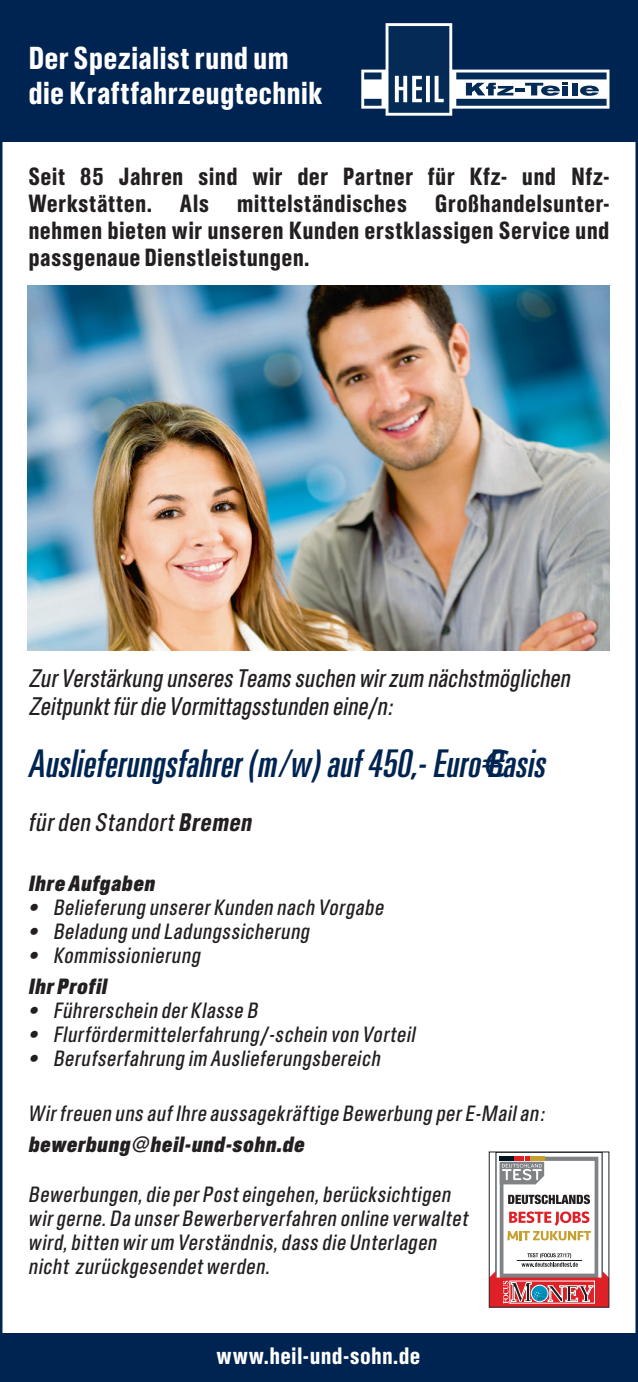
<style>
.page{position:relative;width:638px;height:1382px;background:#fff}
.page>*{position:absolute;margin:0;border:0;box-sizing:border-box;transform-origin:0 0}
.t1{font:italic 37.5px "Univers SB Ext Con";color:#002451}
.t2{font:28.75px/35px "Ad Grot Buch SB Med Con";letter-spacing:.005em;color:#fff}
.t3{font:italic 23px/27.5px "Ad Grot Buch SB Con";color:#231f20;scale:.95 1}
.t4{font:italic 23px "Ad Grot Buch SB Con";color:#231f20}
.t5{font:22.5px/27px "Ad Grot Buch SB Med Con";letter-spacing:.015em;color:#231f20;text-align:justify}
.t6{font:21.5px "Ad Grot Buch SB Med Con";letter-spacing:.015em;color:#fff}
.t7{font:italic 20px/24px "Ad Grot Buch SB Con";color:#231f20}
.t8{font:italic 20px "Ad Grot Buch SB Bol Con";color:#231f20}
.s1{font-family:"Ad Grot Buch SB Med Con"}
</style>
<div class="page">
<div style="left:0;top:1333px;width:638px;height:49px;background:#002451"></div>
<div style="left:0;top:0;width:638px;height:141px;background:#002451"></div>
<svg style="left:361px;top:23px;width:248px;height:93px"></svg>
<img style="left:28px;top:286px;width:581px;height:365px">
<svg style="left:491px;top:1154px;width:116px;height:151px"></svg>
<div style="left:489px;top:1152px;width:120px;height:155px;border:1px solid #231f20"></div>
<h2 class="t2" style="left:28px;top:41px;width:296px">Der Spezialist rund um die Kraftfahrzeugtechnik</h2>
<p class="t5" style="left:28px;top:163px;width:583px">Seit 85 Jahren sind wir der Partner für Kfz- und Nfz-Werkstätten. Als mittelständisches Großhandelsunter&shy;nehmen bieten wir unseren Kunden erstklassigen Service und passgenaue Dienstleistungen.</p>
<p class="t3" style="left:28px;top:665px;width:577px">ZurVerstärkung unseres Teams suchen wirzum nächstmöglichen<br>Zeitpunktfürdie Vormittagsstunden eine/n:</p>
<h1 class="t1" style="left:28px;top:739px;width:526px">Auslieferungsfahrer(m/w)auf450,-Euro€Basis</h1>
<p class="t4" style="left:28px;top:808px;width:230px">fürden Standort<span class="s1">Bremen</span></p>
<p class="t8" style="left:28px;top:871px;width:132px">Ihre Aufgaben</p>
<p class="t7" style="left:28px;top:895px;width:361px">• Belieferung unsererKunden nach Vorgabe</p>
<p class="t7" style="left:28px;top:919px;width:287px">• Beladung und Ladungssicherung</p>
<p class="t7" style="left:28px;top:943px;width:178px">• Kommissionierung</p>
<p class="t8" style="left:28px;top:974px;width:85px">IhrProfil</p>
<p class="t7" style="left:28px;top:998px;width:235px">• Führerschein derKlasse B</p>
<p class="t7" style="left:28px;top:1022px;width:393px">• Flurfördermittelerfahrung/-schein von Vorteil</p>
<p class="t7" style="left:28px;top:1046px;width:358px">• Berufserfahrung im Auslieferungsbereich</p>
<p class="t7" style="left:28px;top:1101px;width:522px">Wirfreuen uns aufIhre aussagekräftige Bewerbung perE-Mailan:</p>
<p class="t8" style="left:28px;top:1132px;width:282px">bewerbung@heil-und-sohn.de</p>
<p class="t7" style="left:28px;top:1182px;width:445px">Bewerbungen,die perPosteingehen,berücksichtigen wirgerne.Da unserBewerberverfahren online verwaltet wird,bitten wirum Verständnis,dass die Unterlagen nicht zurückgesendetwerden.</p>
<p class="t6" style="left:217px;top:1342px;width:205px">www.heil-und-sohn.de</p>
</div>
